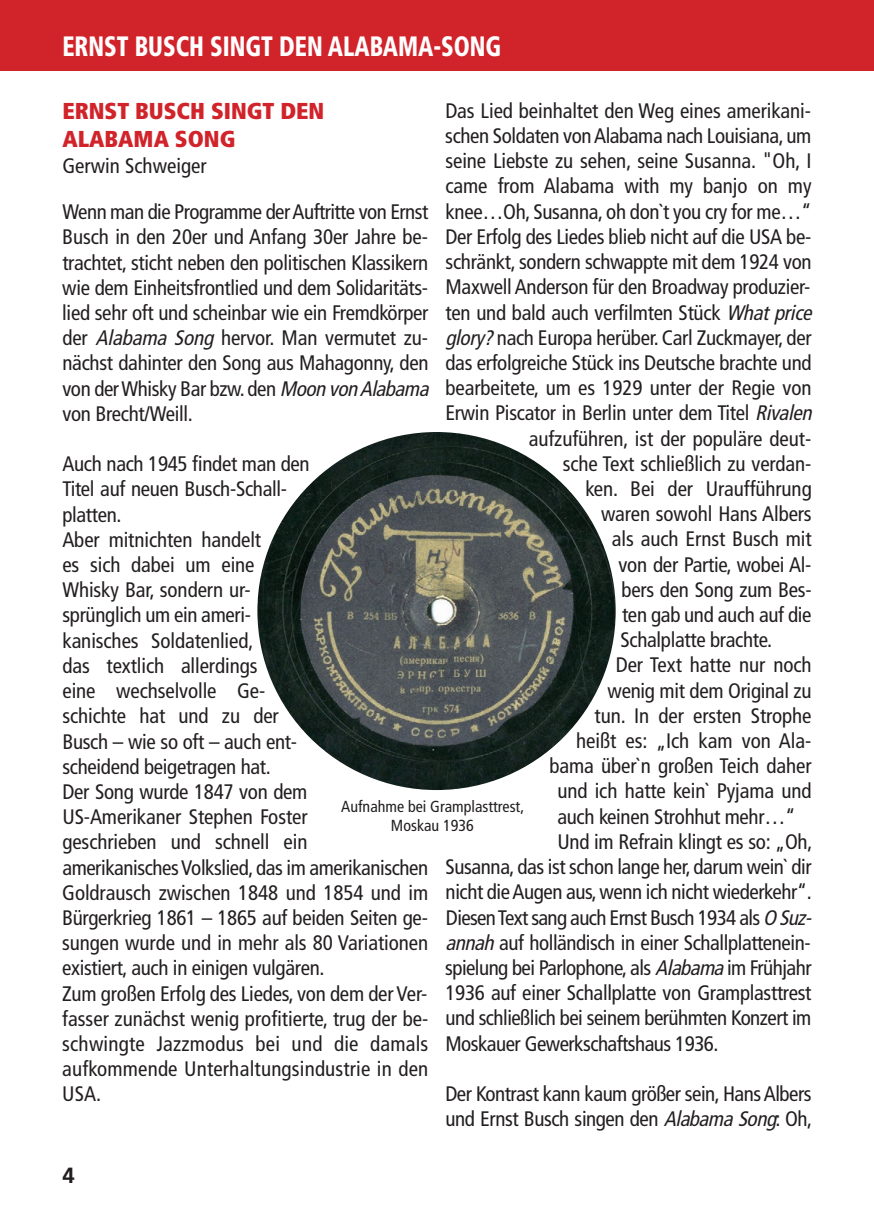
<style>
.page{position:relative;width:874px;height:1225px;background:#fff}
.page>*{position:absolute;margin:0;border:0;box-sizing:border-box;transform-origin:0 0}
.t1{font:900 condensed 28px "Frutiger";color:#fff;scale:.84 1}
.t2{font:900 condensed 23px/27.6px "Frutiger";color:#d1232a}
.t3{font:700 22px "Frutiger";color:#231f20}
.t4{font:condensed 21px/25.2px "Frutiger LT Com";letter-spacing:-.015em;color:#231f20}
.t5{font:condensed 16px/19.2px "Frutiger LT Com";color:#231f20;text-align:center}
.s1{font-style:italic}
</style>
<div class="page">
<div style="left:0;top:0;width:873px;height:71px;background:#d1232a"></div>
<img style="left:257px;top:432px;width:358px;height:358px;border-radius:179px">
<h1 class="t1" style="left:62px;top:35px;width:523px">ERNST BUSCH SINGT DEN ALABAMA-SONG</h1>
<p class="t4" style="left:445px;top:98px;width:367px">Das Lied beinhaltet den Weg eines amerikani-</p>
<p class="t4" style="left:445px;top:123px;width:367px">schen Soldaten von Alabama nach Louisiana, um</p>
<p class="t4" style="left:445px;top:148px;width:367px">seine Liebste zu sehen, seine Susanna. "Oh, I</p>
<p class="t4" style="left:445px;top:174px;width:367px">came from Alabama with my banjo on my</p>
<p class="t4" style="left:445px;top:199px;width:367px">knee…Oh, Susanna, oh don`t you cry for me…“</p>
<p class="t4" style="left:445px;top:224px;width:367px">Der Erfolg des Liedes blieb nicht auf die USA be-</p>
<p class="t4" style="left:445px;top:249px;width:367px">schränkt, sondern schwappte mit dem 1924 von</p>
<p class="t4" style="left:445px;top:274px;width:366px">Maxwell Anderson für den Broadway produzier-</p>
<p class="t4" style="left:445px;top:300px;width:372px">ten und bald auch verfilmten Stück <span class="s1">Whatprice</span></p>
<p class="t4" style="left:445px;top:325px;width:367px"><span class="s1">glory?</span>nach Europa herüber. Carl Zuckmayer, der</p>
<p class="t4" style="left:445px;top:350px;width:367px">das erfolgreiche Stück ins Deutsche brachte und</p>
<p class="t4" style="left:445px;top:375px;width:367px">bearbeitete, um es 1929 unter der Regie von</p>
<p class="t4" style="left:445px;top:400px;width:372px">Erwin Piscator in Berlin unter dem Titel <span class="s1">Rivalen</span></p>
<p class="t4" style="left:528px;top:426px;width:284px">aufzuführen, ist der populäre deut-</p>
<p class="t4" style="left:562px;top:451px;width:250px">sche Text schließlich zu verdan-</p>
<p class="t4" style="left:585px;top:476px;width:228px">ken. Bei der Uraufführung</p>
<p class="t4" style="left:601px;top:501px;width:212px">waren sowohl Hans Albers</p>
<p class="t4" style="left:611px;top:526px;width:201px">als auch Ernst Busch mit</p>
<p class="t4" style="left:618px;top:552px;width:194px">von der Partie, wobei Al-</p>
<p class="t4" style="left:621px;top:577px;width:191px">bers den Song zum Bes-</p>
<p class="t4" style="left:621px;top:602px;width:191px">ten gab und auch auf die</p>
<p class="t4" style="left:620px;top:627px;width:153px">Schalplatte brachte.</p>
<p class="t4" style="left:615px;top:652px;width:197px">Der Text hatte nur noch</p>
<p class="t4" style="left:607px;top:678px;width:205px">wenig mit dem Original zu</p>
<p class="t4" style="left:594px;top:703px;width:218px">tun. In der ersten Strophe</p>
<p class="t4" style="left:576px;top:728px;width:236px">heißt es: „Ich kam von Ala-</p>
<p class="t4" style="left:549px;top:753px;width:263px">bama über`n großen Teich daher</p>
<p class="t4" style="left:557px;top:778px;width:256px">und ich hatte kein` Pyjama und</p>
<p class="t4" style="left:557px;top:804px;width:239px">auch keinen Strohhut mehr…“</p>
<p class="t4" style="left:557px;top:829px;width:256px">Und im Refrain klingt es so: „Oh,</p>
<p class="t4" style="left:445px;top:854px;width:367px">Susanna, das ist schon lange her, darum wein` dir</p>
<p class="t4" style="left:445px;top:879px;width:367px">nicht die Augen aus, wenn ich nicht wiederkehr“.</p>
<p class="t4" style="left:445px;top:904px;width:371px">Diesen Text sang auch Ernst Busch 1934 als <span class="s1">O Suz-</span></p>
<p class="t4" style="left:445px;top:930px;width:366px"><span class="s1">annah</span>auf holländisch in einer Schallplattenein-</p>
<p class="t4" style="left:445px;top:955px;width:367px">spielung bei Parlophone, als <span class="s1">Alabama</span>im Frühjahr</p>
<p class="t4" style="left:445px;top:980px;width:367px">1936 auf einer Schallplatte von Gramplasttrest</p>
<p class="t4" style="left:445px;top:1005px;width:367px">und schließlich bei seinem berühmten Konzert im</p>
<p class="t4" style="left:445px;top:1030px;width:274px">Moskauer Gewerkschaftshaus 1936.</p>
<p class="t4" style="left:445px;top:1081px;width:368px">Der Kontrast kann kaum größer sein, Hans Albers und Ernst Busch singen den <span class="s1">AlabamaSong</span>: Oh,</p>
<p class="t2" style="left:62px;top:99px;width:263px">ERNST BUSCH SINGT DEN<br>ALABAMA SONG</p>
<p class="t4" style="left:62px;top:143px;width:367px;line-height:45.8px">Gerwin Schweiger<br>Wenn man die Programme der Auftritte von Ernst</p>
<p class="t4" style="left:62px;top:225px;width:372px">Busch in den 20er und Anfang 30er Jahre be&shy;trachtet, sticht neben den politischen Klassikern wie dem Einheitsfrontlied und dem Solidaritäts&shy;lied sehr oft und scheinbar wie ein Fremdkörper der <span class="s1">Alabama Song</span> hervor. Man vermutet zu&shy;nächst dahinter den Song aus Mahagonny, den von der Whisky Bar bzw. den <span class="s1">MoonvonAlabama </span>von Brecht/Weill.</p>
<p class="t4" style="left:62px;top:451px;width:367px">Auch nach 1945 findet man den<br>Titel auf neuen Busch-Schall-<br>platten.<br>Aber mitnichten handelt<br>es sich dabei um eine<br>Whisky Bar, sondern ur-<br>sprünglich um ein ameri-<br>kanisches Soldatenlied,<br>das textlich allerdings<br>eine wechselvolle Ge-<br>schichte hat und zu der<br>Busch – wie so oft – auch ent-<br>scheidend beigetragen hat.<br>Der Song wurde 1847 von dem<br>US-Amerikaner Stephen Foster<br>geschrieben und schnell ein amerikanisches Volkslied, das im amerikanischen<br>Goldrausch zwischen 1848 und 1854 und im<br>Bürgerkrieg 1861 – 1865 auf beiden Seiten ge&shy;sungen wurde und in mehr als 80 Variationen existiert, auch in einigen vulgären.<br>Zum großen Erfolg des Liedes, von dem der Ver&shy;fasser zunächst wenig profitierte, trug der be&shy;schwingte Jazzmodus bei und die damals aufkommende Unterhaltungsindustrie in den<br>USA.</p>
<p class="t5" style="left:341px;top:797px;width:184px">Aufnahme bei Gramplasttrest,<br>Moskau 1936</p>
<p class="t3" style="left:62px;top:1166px;width:14px">4</p>
</div>
